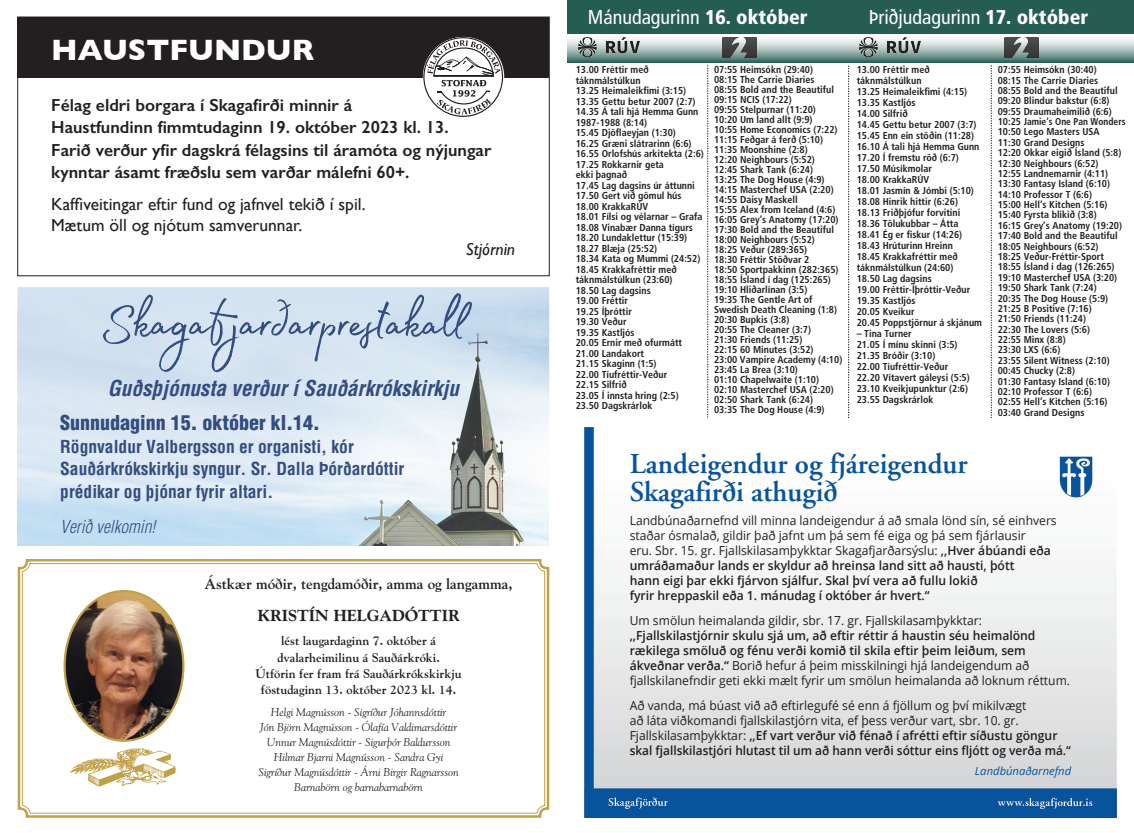
<style>
.page{position:relative;width:1134px;height:833px;background:#fff}
.page>*{position:absolute;margin:0;border:0;box-sizing:border-box;transform-origin:0 0}
.t1{font:62.5px "Madelyn Fill";letter-spacing:-.02em;color:#344d7f}
.t2{font:700 30px "Gill Sans";color:#fff}
.t3{font:600 28.75px/28.8px "Adobe Garamond";color:#07539c}
.t4{font:italic 700 condensed 21.25px "Helvetica";color:#344d7f}
.t5{font:condensed 20px "Frutiger";color:#fff}
.t6{font:900 condensed 20px "Helvetica";color:#344d7f}
.t7{font:600 17.5px/22.5px "Gill Sans";color:#231f20}
.t8{font:700 condensed 17.5px/22.5px "Helvetica";color:#344d7f}
.t9{font:17.5px/21px "Gill Sans";color:#231f20}
.t10{font:italic 300 condensed 17.5px "Helvetica";color:#344d7f}
.t11{font:italic 17.5px "Gill Sans";color:#231f20}
.t12{font:800 16.25px "Goudy";color:#231f20}
.t13{font:700 15px "Goudy";color:#231f20}
.t14{font:12.5px/15px "Open Sans";color:#231f20}
.t15{font:600 12.5px/15px "Open Sans";color:#231f20}
.t16{font:700 12.5px/16.1px "Goudy";color:#231f20;text-align:center}
.t17{font:italic 11.25px/15px "Goudy";color:#231f20;text-align:center}
.t18{font:italic 11.25px "Open Sans";color:#07539c}
.t19{font:700 condensed 10px/10px "Frutiger";color:#231f20}
.s1{font-weight:900}
.s2{font-weight:600}
.s3{font-weight:400}
</style>
<div class="page">
<div style="left:567px;top:0;width:567px;height:34px;background:#265d53"></div>
<svg style="left:567px;top:37px;width:567px;height:381px"></svg>
<img style="left:18px;top:287px;width:531px;height:259px">
<img style="left:585px;top:428px;width:531px;height:389px">
<div style="left:606px;top:792px;width:309px;height:23px;background:#07539c"></div>
<div style="left:18px;top:17px;width:531px;height:60px;background:#231f20"></div>
<svg style="left:423px;top:37px;width:81px;height:80px"></svg>
<div style="left:17px;top:17px;width:533px;height:259px;border:1px solid #231f20"></div>
<svg style="left:18px;top:559px;width:531px;height:258px"></svg>
<div style="left:22px;top:563px;width:523px;height:250px;border:1px solid #c1a148;border-radius:8px"></div>
<img style="left:64px;top:742px;width:119px;height:51px">
<img style="left:65px;top:591px;width:118px;height:149px">
<svg style="left:172px;top:615px;width:18px;height:32px"></svg>
<svg style="left:175px;top:677px;width:16px;height:33px"></svg>
<h2 class="t2" style="left:51px;top:27px;width:265px">HAUSTFUNDUR</h2>
<h3 class="t7" style="left:51px;top:93px;width:442px">Félag eldri borgara í Skagafirði minnir á<br>Haustfundinn fimmtudaginn 19. október 2023 kl. 13.<br>Farið verður yfir dagskrá félagsins til áramóta og nýjungar kynntar ásamt fræðslu sem varðar málefni 60+.</h3>
<h3 class="t9" style="left:51px;top:194px;width:316px">Kaffiveitingar eftir fund og jafnvel tekið í spil.<br>Mætum öll og njótum samverunnar.</h3>
<h3 class="t11" style="left:466px;top:239px;width:51px">Stjórnin</h3>
<h1 class="t1" style="left:100px;top:276px;width:374px">Skagafjarðarprestakall</h1>
<h3 class="t4" style="left:108px;top:375px;width:353px">Guðsþjónusta verður í Sauðárkrókskirkju</h3>
<h3 class="t6" style="left:60px;top:410px;width:261px">Sunnudaginn 15. október kl.14.</h3>
<h3 class="t8" style="left:60px;top:435px;width:346px">Rögnvaldur Valbergsson er organisti, kór<br>Sauðárkrókskirkju syngur. Sr. Dalla Þórðardóttir prédikar og þjónar fyrir altari.</h3>
<h3 class="t10" style="left:60px;top:515px;width:97px">Verið velkomin!</h3>
<h3 class="t13" style="left:204px;top:575px;width:310px">Ástkær móðir, tengdamóðir, amma og langamma,</h3>
<h3 class="t12" style="left:257px;top:605px;width:204px">KRISTÍN HELGADÓTTIR</h3>
<p class="t16" style="left:255px;top:633px;width:208px">lést laugardaginn 7. október á dvalarheimilinu á Sauðárkróki.<br>Útförin fer fram frá Sauðárkrókskirkju föstudaginn 13. október 2023 kl. 14.</p>
<p class="t17" style="left:258px;top:704px;width:202px">Helgi Magnússon - Sigríður Jóhannsdóttir<br>Jón Björn Magnússon - Ólafía Valdimarsdóttir Unnur Magnúsdóttir - Sigurþór Baldursson Hilmar Bjarni Magnússon - Sandra Gyi Sigríður Magnúsdóttir - Árni Birgir Ragnarsson Barnabörn og barnabarnabörn</p>
<h3 class="t5" style="left:588px;top:5px;width:221px">Mánudagurinn <span class="s1">16. október</span></h3>
<h3 class="t5" style="left:869px;top:5px;width:221px">Þriðjudagurinn <span class="s1">17. október</span></h3>
<p class="t19" style="left:576px;top:64px;width:130px;line-height:10.5px">13.00 Fréttir með táknmálstúlkun<br>13.25 Heimaleikfimi (3:15)<br>13.35 Gettu betur 2007 (2:7)<br>14.35 Á tali hjá Hemma Gunn<br>1987-1988 (8:14)<br>15.45 Djöflaeyjan (1:30)<br>16.25 Græni slátrarinn (6:6)<br>16.55 Orlofshús arkitekta (2:6)<br>17.25 Rokkarnir geta<br>ekki þagnað<br>17.45 Lag dagsins úr áttunni<br>17.50 Gert við gömul hús<br>18.00 KrakkaRÚV<br>18.01 Fílsi og vélarnar – Grafa<br>18.08 Vinabær Danna tígurs<br>18.20 Lundaklettur (15:39)<br>18.27 Blæja (25:52)<br>18.34 Kata og Mummi (24:52)<br>18.45 Krakkafréttir með táknmálstúlkun (23:60)<br>18.50 Lag dagsins<br>19.00 Fréttir<br>19.25 Íþróttir<br>19.30 Veður<br>19.35 Kastljós<br>20.05 Ernir með ofurmátt<br>21.00 Landakort<br>21.15 Skaginn (1:5)<br>22.00 Tíufréttir-Veður<br>22.15 Silfrið<br>23.05 Í innsta hring (2:5)<br>23.50 Dagskrárlok</p>
<p class="t19" style="left:857px;top:64px;width:127px;line-height:11px">13.00 Fréttir með táknmálstúlkun<br>13.25 Heimaleikfimi (4:15)<br>13.35 Kastljós<br>14.00 Silfrið<br>14.45 Gettu betur 2007 (3:7)<br>15.45 Enn ein stöðin (11:28)<br>16.10 Á tali hjá Hemma Gunn<br>17.20 Í fremstu röð (6:7)<br>17.50 Músíkmolar<br>18.00 KrakkaRÚV<br>18.01 Jasmín &amp; Jómbi (5:10)<br>18.08 Hinrik hittir (6:26)<br>18.13 Friðþjófur forvitini<br>18.36 Tölukubbar – Átta<br>18.41 Ég er fiskur (14:26)<br>18.43 Hrúturinn Hreinn<br>18.45 Krakkafréttir með táknmálstúlkun (24:60)<br>18.50 Lag dagsins<br>19.00 Fréttir-Íþróttir-Veður<br>19.35 Kastljós<br>20.05 Kveikur<br>20.45 Poppstjörnur á skjánum</p>
<p class="t19" style="left:714px;top:65px;width:130px">07:55 Heimsókn (29:40)<br>08:15 The Carrie Diaries<br>08:55 Bold and the Beautiful<br>09:15 NCIS (17:22)<br>09:55 Stelpurnar (11:20)<br>10:20 Um land allt (9:9)<br>10:55 Home Economics (7:22)<br>11:15 Feðgar á ferð (5:10)<br>11:35 Moonshine (2:8)<br>12:20 Neighbours (5:52)<br>12:45 Shark Tank (6:24)<br>13:25 The Dog House (4:9)<br>14:15 Masterchef USA (2:20)<br>14:55 Daisy Maskell<br>15:55 Alex from Iceland (4:6)<br>16:05 Grey’s Anatomy (17:20)<br>17:30 Bold and the Beautiful<br>18:00 Neighbours (5:52)<br>18:25 Veður (289:365)<br>18:30 Fréttir Stöðvar 2<br>18:50 Sportpakkinn (282:365)<br>18:55 Ísland í dag (125:265)<br>19:10 Hliðarlínan (3:5)<br>19:35 The Gentle Art of<br>Swedish Death Cleaning (1:8)<br>20:30 Bupkis (3:8)<br>20:55 The Cleaner (3:7)<br>21:30 Friends (11:25)<br>22:15 60 Minutes (3:52)<br>23:00 Vampire Academy (4:10)<br>23:45 La Brea (3:10)<br>01:10 Chapelwaite (1:10)<br>02:10 Masterchef USA (2:20)<br>02:50 Shark Tank (6:24)<br>03:35 The Dog House (4:9)</p>
<p class="t19" style="left:998px;top:64px;width:129px;line-height:10.4px">07:55 Heimsókn (30:40)<br>08:15 The Carrie Diaries<br>08:55 Bold and the Beautiful<br>09:20 Blindur bakstur (6:8)<br>09:55 Draumaheimilið (6:6)<br>10:25 Jamie’s One Pan Wonders<br>10:50 Lego Masters USA<br>11:30 Grand Designs<br>12:20 Okkar eigið Ísland (5:8)<br>12:30 Neighbours (6:52)<br>12:55 Landnemarnir (4:11)<br>13:30 Fantasy Island (6:10)<br>14:10 Professor T (6:6)<br>15:00 Hell’s Kitchen (5:16)<br>15:40 Fyrsta blikið (3:8)<br>16:15 Grey’s Anatomy (19:20)<br>17:40 Bold and the Beautiful<br>18:05 Neighbours (6:52)<br>18:25 Veður-Fréttir-Sport<br>18:55 Ísland í dag (126:265)<br>19:10 Masterchef USA (3:20)<br>19:50 Shark Tank (7:24)<br>20:35 The Dog House (5:9)<br>21:25 B Positive (7:16)<br>21:50 Friends (11:24)<br>22:30 The Lovers (5:6)<br>22:55 Minx (8:8)<br>23:30 LXS (6:6)<br>23:55 Silent Witness (2:10)<br>00:45 Chucky (2:8)<br>01:30 Fantasy Island (6:10)<br>02:10 Professor T (6:6)<br>02:55 Hell’s Kitchen (5:16)<br>03:40 Grand Designs</p>
<p class="t19" style="left:857px;top:328px;width:115px;line-height:11px">– Tina Turner<br>21.05 Í mínu skinni (3:5)<br>21.35 Bróðir (3:10)<br>22.00 Tíufréttir-Veður<br>22.20 Vítavert gáleysi (5:5)<br>23.10 Kveikjupunktur (2:6)<br>23.55 Dagskrárlok</p>
<h3 class="t3" style="left:630px;top:449px;width:339px">Landeigendur og fjáreigendur<br>Skagafirði athugið</h3>
<p class="t14" style="left:630px;top:513px;width:428px">Landbúnaðarnefnd vill minna landeigendur á að smala lönd sín, sé einhvers staðar ósmalað, gildir það jafnt um þá sem fé eiga og þá sem fjárlausir<br>eru. Sbr. 15. gr. Fjallskilasamþykktar Skagafjarðarsýslu: <span class="s2">,,Hver ábúandi eða umráðamaður lands er skyldur að hreinsa land sitt að hausti, þótt<br>hann eigi þar ekki fjárvon sjálfur. Skal því vera að fullu lokið<br>fyrir hreppaskil eða 1. mánudag í október ár hvert.“</span></p>
<p class="t14" style="left:630px;top:613px;width:354px">Um smölun heimalanda gildir, sbr. 17. gr. Fjallskilasamþykktar:</p>
<p class="t15" style="left:630px;top:628px;width:442px">,,Fjallskilastjórnir skulu sjá um, að eftir réttir á haustin séu heimalönd rækilega smöluð og fénu verði komið til skila eftir þeim leiðum, sem ákveðnar verða.“ <span class="s3">Borið hefur á þeim misskilningi hjá landeigendum að fjallskilanefndir geti ekki mælt fyrir um smölun heimalanda að loknum réttum.</span></p>
<p class="t14" style="left:630px;top:698px;width:443px">Að vanda, má búast við að eftirlegufé sé enn á fjöllum og því mikilvægt<br>að láta viðkomandi fjallskilastjórn vita, ef þess verður vart, sbr. 10. gr.<br>Fjallskilasamþykktar: <span class="s2">,,Ef vart verður við fénað í afrétti eftir síðustu göngur skal fjallskilastjóri hlutast til um að hann verði sóttur eins fljótt og verða má.“</span></p>
<p class="t18" style="left:975px;top:763px;width:98px">Landbúnaðarnefnd</p>
</div>
